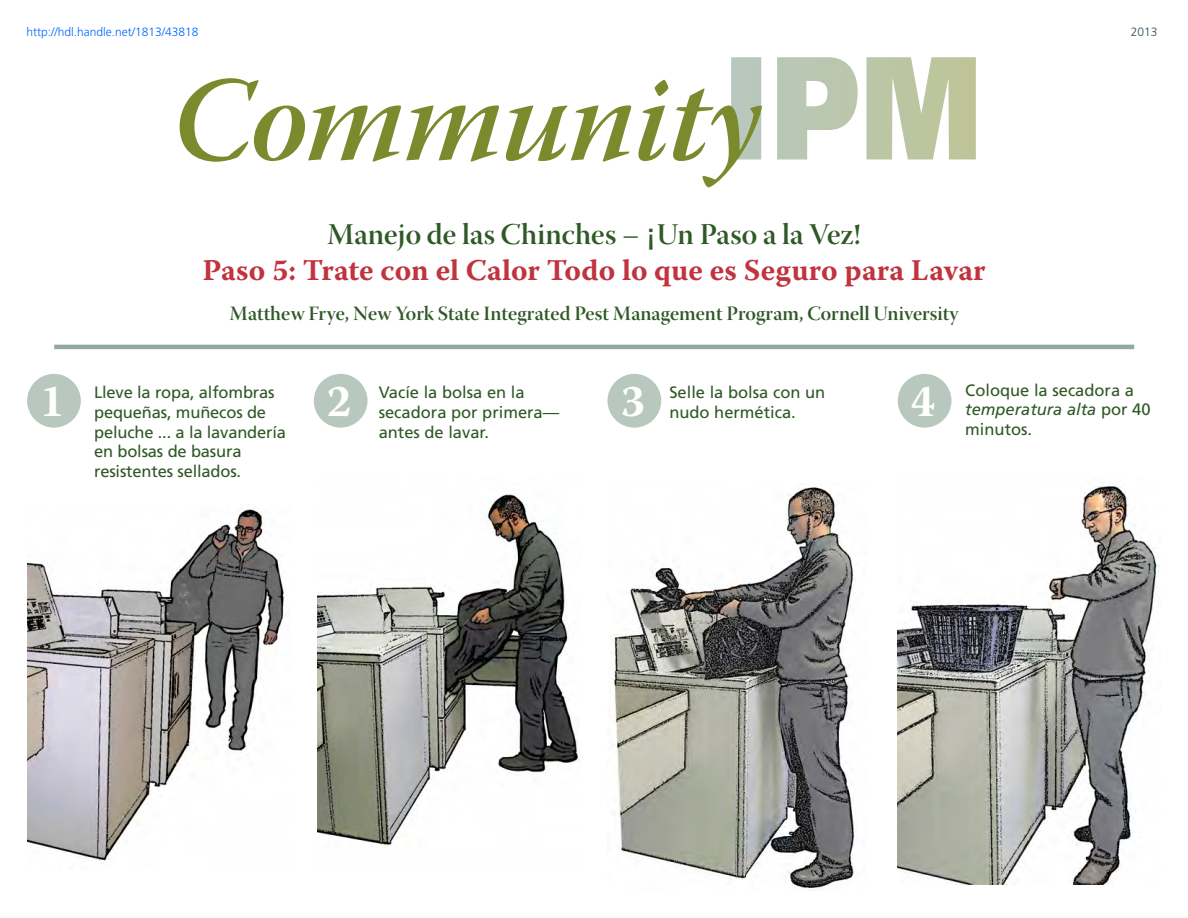
<style>
.page{position:relative;width:1188px;height:918px;background:#fff}
.page>*{position:absolute;margin:0;border:0;box-sizing:border-box;transform-origin:0 0}
.t1{font:120px "Warnock Pro Semibold It Subh";letter-spacing:-.005em;color:#7c8a2e}
.t2{font:700 45px "Warnock Pro";color:#fff}
.t3{font:700 30px "Warnock Pro";color:#c0333f}
.t4{font:30px "Warnock Pro Semibold Disp";color:#2f5926}
.t5{font:20.25px "Warnock Pro Semibold Disp";color:#2f5926}
.t6{font:16.5px/19.8px "Frutiger LT Std";color:#2f5926}
.t7{font:300 12px "Frutiger LT Std";color:#06f}
.t8{font:300 12px "Frutiger LT Std";color:#2b4d5a}
.s1{font-family:"Frutiger LT Std"}
.s2{font-style:italic}
</style>
<div class="page">
<div style="left:898px;top:374px;width:53px;height:54px;background:#b8c8bf;border-radius:50%"></div>
<svg style="left:731px;top:57px;width:245px;height:102px"></svg>
<div style="left:27px;top:374px;width:54px;height:54px;background:#b8c8bf;border-radius:50%"></div>
<div style="left:314px;top:374px;width:54px;height:54px;background:#b8c8bf;border-radius:50%"></div>
<div style="left:608px;top:374px;width:53px;height:54px;background:#b8c8bf;border-radius:50%"></div>
<hr style="left:54px;top:345px;width:1080px;height:4px;background:#91aa9d">
<img style="left:27px;top:509px;width:257px;height:352px">
<img style="left:317px;top:493px;width:261px;height:354px">
<img style="left:611px;top:483px;width:244px;height:405px">
<img style="left:898px;top:485px;width:262px;height:399px">
<p class="t7" style="left:27px;top:25px;width:174px">http://hdl.handle.net/1813/43818</p>
<h1 class="t1" style="left:172px;top:48px;width:591px">Community</h1>
<h3 class="t4" style="left:327px;top:216px;width:535px">Manejo de las Chinches – <span class="s1">¡</span>Un Paso a la Vez!</h3>
<h3 class="t3" style="left:202px;top:252px;width:785px">Paso 5: Trate con el Calor Todo lo que es Seguro para Lavar</h3>
<p class="t5" style="left:230px;top:302px;width:730px">Matthew Frye, New York State Integrated Pest Management Program, Cornell University</p>
<p class="t8" style="left:1131px;top:25px;width:28px">2013</p>
<h2 class="t2" style="left:327px;top:374px;width:26px">2</h2>
<p class="t6" style="left:669px;top:382px;width:157px">Selle la bolsa con un nudo hermética.</p>
<p class="t6" style="left:965px;top:380px;width:187px">Coloque la secadora a <span class="s2">temperatura alta</span> por 40 minutos.</p>
<p class="t6" style="left:94px;top:382px;width:193px">Lleve la ropa, alfombras pequeñas, muñecos de peluche ... a la lavandería en bolsas de basura resistentes sellados.</p>
<h2 class="t2" style="left:40px;top:374px;width:26px">1</h2>
<p class="t6" style="left:379px;top:382px;width:182px">Vacíe la bolsa en la secadora por primera— antes de lavar.</p>
<h2 class="t2" style="left:621px;top:374px;width:26px">3</h2>
<h2 class="t2" style="left:911px;top:374px;width:26px">4</h2>
</div>
